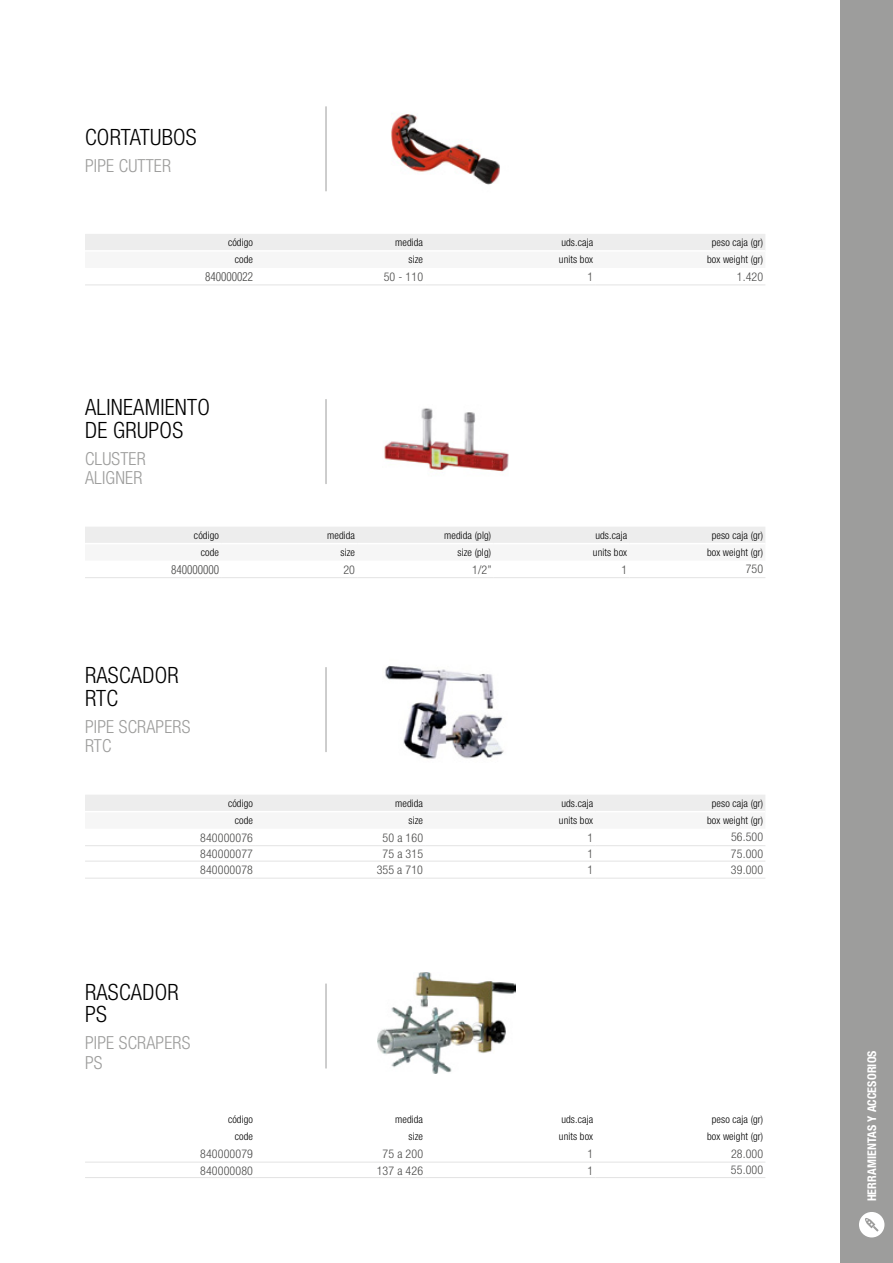
<style>
.page{position:relative;width:893px;height:1263px;background:#fff}
.page>*{position:absolute;margin:0;border:0;box-sizing:border-box;transform-origin:0 0}
.t1{font:300 condensed 22.5px/22.5px "Helvetica Neue LT Std";letter-spacing:.01em;color:#000}
.t2{font:300 condensed 18px/19.5px "Helvetica Neue LT Std";letter-spacing:.01em;color:#9d9d9c}
.t3{font:300 condensed 12px "Helvetica Neue LT";letter-spacing:.01em;color:#4a4a49}
.t4{font:300 condensed 12px "Helvetica Neue LT Std";letter-spacing:.01em;color:#4a4a49}
.t5{font:700 condensed 12px "Helvetica Neue LT Std";letter-spacing:.01em;color:#fff}
.t6{font:300 condensed 12px "Helvetica";color:#4a4a49}
.t7{font:300 condensed 10.5px "Helvetica Neue LT Std";letter-spacing:.01em;color:#000}
</style>
<div class="page">
<div style="left:85px;top:527px;width:680px;height:16px;background:#ededed"></div>
<hr style="left:85px;top:577px;width:136px;height:1px;background:#e3e3e3">
<hr style="left:221px;top:577px;width:136px;height:1px;background:#e3e3e3">
<hr style="left:357px;top:577px;width:136px;height:1px;background:#e3e3e3">
<hr style="left:493px;top:577px;width:136px;height:1px;background:#e3e3e3">
<hr style="left:629px;top:577px;width:136px;height:1px;background:#e3e3e3">
<div style="left:85px;top:234px;width:680px;height:16px;background:#ededed"></div>
<hr style="left:85px;top:285px;width:170px;height:1px;background:#e3e3e3">
<hr style="left:255px;top:285px;width:170px;height:1px;background:#e3e3e3">
<hr style="left:425px;top:285px;width:170px;height:1px;background:#e3e3e3">
<hr style="left:595px;top:285px;width:170px;height:1px;background:#e3e3e3">
<div style="left:85px;top:795px;width:680px;height:16px;background:#ededed"></div>
<hr style="left:85px;top:845px;width:170px;height:1px;background:#e3e3e3">
<hr style="left:255px;top:845px;width:170px;height:1px;background:#e3e3e3">
<hr style="left:425px;top:845px;width:170px;height:1px;background:#e3e3e3">
<hr style="left:595px;top:845px;width:170px;height:1px;background:#e3e3e3">
<hr style="left:85px;top:861px;width:170px;height:1px;background:#e3e3e3">
<hr style="left:255px;top:861px;width:170px;height:1px;background:#e3e3e3">
<hr style="left:425px;top:861px;width:170px;height:1px;background:#e3e3e3">
<hr style="left:595px;top:861px;width:170px;height:1px;background:#e3e3e3">
<hr style="left:85px;top:878px;width:170px;height:1px;background:#e3e3e3">
<hr style="left:255px;top:878px;width:170px;height:1px;background:#e3e3e3">
<hr style="left:425px;top:878px;width:170px;height:1px;background:#e3e3e3">
<hr style="left:595px;top:878px;width:170px;height:1px;background:#e3e3e3">
<hr style="left:85px;top:1162px;width:170px;height:1px;background:#e3e3e3">
<hr style="left:255px;top:1162px;width:170px;height:1px;background:#e3e3e3">
<hr style="left:425px;top:1162px;width:170px;height:1px;background:#e3e3e3">
<hr style="left:595px;top:1162px;width:170px;height:1px;background:#e3e3e3">
<hr style="left:85px;top:1177px;width:170px;height:1px;background:#e3e3e3">
<hr style="left:255px;top:1177px;width:170px;height:1px;background:#e3e3e3">
<hr style="left:425px;top:1177px;width:170px;height:1px;background:#e3e3e3">
<hr style="left:595px;top:1177px;width:170px;height:1px;background:#e3e3e3">
<hr style="left:326px;top:399px;width:1px;height:85px;background:#9d9d9c">
<img style="left:384px;top:408px;width:125px;height:64px">
<hr style="left:326px;top:107px;width:1px;height:84px;background:#9d9d9c">
<img style="left:391px;top:113px;width:109px;height:72px">
<hr style="left:326px;top:667px;width:1px;height:85px;background:#9d9d9c">
<img style="left:385px;top:665px;width:119px;height:94px">
<hr style="left:326px;top:984px;width:1px;height:84px;background:#9d9d9c">
<img style="left:378px;top:973px;width:137px;height:100px">
<div style="left:840px;top:0;width:53px;height:1263px;background:#9d9d9c"></div>
<svg style="left:859px;top:1212px;width:25px;height:25px"></svg>
<h1 class="t1" style="left:85px;top:125px;width:113px">CORTATUBOS</h1>
<h2 class="t2" style="left:85px;top:156px;width:88px">PIPE CUTTER</h2>
<p class="t7" style="left:228px;top:236px;width:27px">código</p>
<p class="t7" style="left:395px;top:236px;width:29px">medida</p>
<p class="t7" style="left:561px;top:236px;width:33px">uds.caja</p>
<p class="t7" style="left:712px;top:236px;width:53px">peso caja (gr)</p>
<p class="t7" style="left:235px;top:253px;width:20px">code</p>
<p class="t7" style="left:409px;top:253px;width:16px">size</p>
<p class="t7" style="left:559px;top:253px;width:36px">units box</p>
<p class="t7" style="left:707px;top:253px;width:58px">box weight (gr)</p>
<p class="t6" style="left:205px;top:269px;width:49px">840000022</p>
<p class="t3" style="left:384px;top:270px;width:41px">50 - 110</p>
<p class="t3" style="left:587px;top:270px;width:7px">1</p>
<p class="t4" style="left:737px;top:270px;width:28px">1.420</p>
<h1 class="t1" style="left:85px;top:396px;width:126px">ALINEAMIENTO<br>DE GRUPOS</h1>
<h2 class="t2" style="left:85px;top:448px;width:62px">CLUSTER<br>ALIGNER</h2>
<p class="t7" style="left:194px;top:529px;width:27px">código</p>
<p class="t7" style="left:327px;top:529px;width:29px">medida</p>
<p class="t7" style="left:444px;top:529px;width:48px">medida (plg)</p>
<p class="t7" style="left:595px;top:529px;width:33px">uds.caja</p>
<p class="t7" style="left:712px;top:529px;width:53px">peso caja (gr)</p>
<p class="t7" style="left:201px;top:546px;width:20px">code</p>
<p class="t7" style="left:341px;top:546px;width:16px">size</p>
<p class="t7" style="left:458px;top:546px;width:35px">size (plg)</p>
<p class="t7" style="left:593px;top:546px;width:36px">units box</p>
<p class="t7" style="left:707px;top:546px;width:58px">box weight (gr)</p>
<p class="t6" style="left:171px;top:562px;width:49px">840000000</p>
<p class="t3" style="left:343px;top:563px;width:13px">20</p>
<p class="t3" style="left:472px;top:563px;width:21px">1/2”</p>
<p class="t3" style="left:621px;top:563px;width:7px">1</p>
<p class="t4" style="left:746px;top:562px;width:19px">750</p>
<h1 class="t1" style="left:85px;top:664px;width:95px">RASCADOR<br>RTC</h1>
<h2 class="t2" style="left:85px;top:716px;width:107px">PIPE SCRAPERS<br>RTC</h2>
<p class="t7" style="left:228px;top:797px;width:27px">código</p>
<p class="t7" style="left:395px;top:797px;width:29px">medida</p>
<p class="t7" style="left:561px;top:797px;width:33px">uds.caja</p>
<p class="t7" style="left:712px;top:797px;width:53px">peso caja (gr)</p>
<p class="t7" style="left:235px;top:814px;width:20px">code</p>
<p class="t7" style="left:409px;top:814px;width:16px">size</p>
<p class="t7" style="left:559px;top:814px;width:36px">units box</p>
<p class="t7" style="left:707px;top:814px;width:58px">box weight (gr)</p>
<p class="t3" style="left:200px;top:831px;width:54px">840000076</p>
<p class="t3" style="left:383px;top:831px;width:42px">50 a 160</p>
<p class="t3" style="left:587px;top:831px;width:7px">1</p>
<p class="t4" style="left:731px;top:830px;width:34px">56.500</p>
<p class="t3" style="left:200px;top:847px;width:54px">840000077</p>
<p class="t3" style="left:383px;top:847px;width:42px">75 a 315</p>
<p class="t3" style="left:587px;top:847px;width:7px">1</p>
<p class="t4" style="left:731px;top:846px;width:34px">75.000</p>
<p class="t3" style="left:200px;top:863px;width:54px">840000078</p>
<p class="t3" style="left:377px;top:863px;width:48px">355 a 710</p>
<p class="t3" style="left:587px;top:863px;width:7px">1</p>
<p class="t4" style="left:731px;top:863px;width:34px">39.000</p>
<h1 class="t1" style="left:85px;top:980px;width:95px">RASCADOR<br>PS</h1>
<h2 class="t2" style="left:85px;top:1033px;width:107px">PIPE SCRAPERS<br>PS</h2>
<p class="t7" style="left:228px;top:1113px;width:27px">código</p>
<p class="t7" style="left:395px;top:1113px;width:29px">medida</p>
<p class="t7" style="left:561px;top:1113px;width:33px">uds.caja</p>
<p class="t7" style="left:712px;top:1113px;width:53px">peso caja (gr)</p>
<p class="t7" style="left:235px;top:1130px;width:20px">code</p>
<p class="t7" style="left:409px;top:1130px;width:16px">size</p>
<p class="t7" style="left:559px;top:1130px;width:36px">units box</p>
<p class="t7" style="left:707px;top:1130px;width:58px">box weight (gr)</p>
<p class="t3" style="left:200px;top:1147px;width:54px">840000079</p>
<p class="t3" style="left:383px;top:1147px;width:42px">75 a 200</p>
<p class="t3" style="left:587px;top:1147px;width:7px">1</p>
<p class="t4" style="left:731px;top:1147px;width:34px">28.000</p>
<p class="t3" style="left:200px;top:1163px;width:54px">840000080</p>
<p class="t3" style="left:377px;top:1163px;width:48px">137 a 426</p>
<p class="t3" style="left:587px;top:1163px;width:7px">1</p>
<p class="t4" style="left:731px;top:1163px;width:34px">55.000</p>
<p class="t5" style="left:864px;top:1201px;width:152px;rotate:-90deg">HERRAMIENTAS Y ACCESORIOS</p>
</div>
